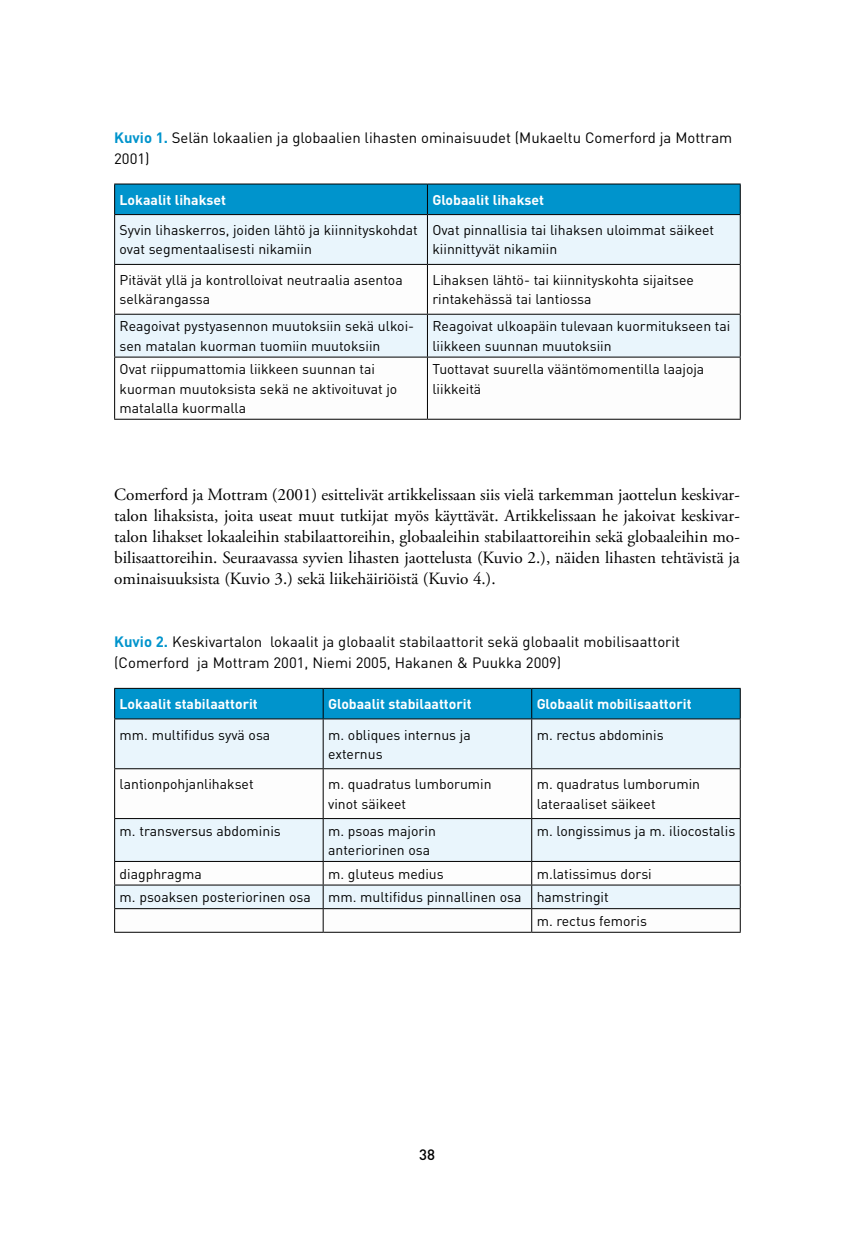
<style>
.page{position:relative;width:859px;height:1241px;background:#fff}
.page>*{position:absolute;margin:0;border:0;box-sizing:border-box;transform-origin:0 0}
.t1{font:17.15px/21px "Adobe Garamond Pro";color:#000;text-align:justify}
.t2{font:14.88px/21px "DINOT";color:#000}
.t3{font:500 14.88px "DINOT";color:#000}
.t4{font:14px/19.2px "DINOT";color:#000}
.t5{font:700 14px "DINOT";color:#fff}
.s1{font-weight:700;color:#0094cc}
</style>
<div class="page">
<div style="left:115px;top:184px;width:624px;height:30px;background:#0094cc"></div>
<div style="left:115px;top:215px;width:624px;height:49px;background:#e9f5fc"></div>
<svg style="left:115px;top:265px;width:624px;height:154px"></svg>
<hr style="left:114px;top:183px;width:313px;height:1px;background:#000">
<hr style="left:114px;top:184px;width:1px;height:30px;background:#000">
<hr style="left:427px;top:183px;width:313px;height:1px;background:#000">
<hr style="left:427px;top:184px;width:1px;height:30px;background:#000">
<hr style="left:739px;top:184px;width:1px;height:30px;background:#000">
<hr style="left:114px;top:214px;width:313px;height:1px;background:#000">
<hr style="left:114px;top:215px;width:1px;height:49px;background:#000">
<hr style="left:427px;top:214px;width:313px;height:1px;background:#000">
<hr style="left:427px;top:215px;width:1px;height:49px;background:#000">
<hr style="left:739px;top:215px;width:1px;height:49px;background:#000">
<hr style="left:114px;top:264px;width:313px;height:1px;background:#000">
<hr style="left:114px;top:265px;width:1px;height:49px;background:#000">
<hr style="left:427px;top:264px;width:313px;height:1px;background:#000">
<hr style="left:427px;top:265px;width:1px;height:49px;background:#000">
<hr style="left:739px;top:265px;width:1px;height:49px;background:#000">
<hr style="left:114px;top:314px;width:313px;height:1px;background:#000">
<hr style="left:114px;top:314px;width:1px;height:42px;background:#000">
<hr style="left:427px;top:314px;width:313px;height:1px;background:#000">
<hr style="left:427px;top:314px;width:1px;height:42px;background:#000">
<hr style="left:739px;top:314px;width:1px;height:42px;background:#000">
<hr style="left:114px;top:356px;width:313px;height:1px;background:#000">
<hr style="left:114px;top:357px;width:1px;height:62px;background:#000">
<hr style="left:427px;top:356px;width:313px;height:1px;background:#000">
<hr style="left:427px;top:357px;width:1px;height:62px;background:#000">
<hr style="left:739px;top:357px;width:1px;height:62px;background:#000">
<hr style="left:114px;top:419px;width:313px;height:1px;background:#000">
<hr style="left:427px;top:419px;width:313px;height:1px;background:#000">
<div style="left:115px;top:688px;width:624px;height:30px;background:#0094cc"></div>
<div style="left:115px;top:719px;width:624px;height:49px;background:#e9f5fc"></div>
<svg style="left:115px;top:769px;width:624px;height:162px"></svg>
<hr style="left:114px;top:687px;width:209px;height:1px;background:#000">
<hr style="left:114px;top:688px;width:1px;height:30px;background:#000">
<hr style="left:323px;top:687px;width:208px;height:1px;background:#000">
<hr style="left:322px;top:688px;width:1px;height:30px;background:#000">
<hr style="left:531px;top:687px;width:209px;height:1px;background:#000">
<hr style="left:531px;top:688px;width:1px;height:30px;background:#000">
<hr style="left:739px;top:688px;width:1px;height:30px;background:#000">
<hr style="left:114px;top:718px;width:209px;height:1px;background:#000">
<hr style="left:114px;top:719px;width:1px;height:49px;background:#000">
<hr style="left:323px;top:718px;width:208px;height:1px;background:#000">
<hr style="left:322px;top:719px;width:1px;height:49px;background:#000">
<hr style="left:531px;top:718px;width:209px;height:1px;background:#000">
<hr style="left:531px;top:719px;width:1px;height:49px;background:#000">
<hr style="left:739px;top:719px;width:1px;height:49px;background:#000">
<hr style="left:114px;top:768px;width:209px;height:1px;background:#000">
<hr style="left:114px;top:769px;width:1px;height:49px;background:#000">
<hr style="left:323px;top:768px;width:208px;height:1px;background:#000">
<hr style="left:322px;top:769px;width:1px;height:49px;background:#000">
<hr style="left:531px;top:768px;width:209px;height:1px;background:#000">
<hr style="left:531px;top:769px;width:1px;height:49px;background:#000">
<hr style="left:739px;top:769px;width:1px;height:49px;background:#000">
<hr style="left:114px;top:818px;width:209px;height:1px;background:#000">
<hr style="left:114px;top:818px;width:1px;height:42px;background:#000">
<hr style="left:323px;top:818px;width:208px;height:1px;background:#000">
<hr style="left:322px;top:818px;width:1px;height:42px;background:#000">
<hr style="left:531px;top:818px;width:209px;height:1px;background:#000">
<hr style="left:531px;top:818px;width:1px;height:42px;background:#000">
<hr style="left:739px;top:818px;width:1px;height:42px;background:#000">
<hr style="left:114px;top:860px;width:209px;height:1px;background:#000">
<hr style="left:323px;top:860px;width:208px;height:1px;background:#000">
<hr style="left:531px;top:860px;width:209px;height:1px;background:#000">
<hr style="left:114px;top:884px;width:209px;height:1px;background:#000">
<hr style="left:323px;top:884px;width:208px;height:1px;background:#000">
<hr style="left:531px;top:884px;width:209px;height:1px;background:#000">
<hr style="left:114px;top:908px;width:209px;height:1px;background:#000">
<svg style="left:114px;top:861px;width:1px;height:70px"></svg>
<hr style="left:323px;top:908px;width:208px;height:1px;background:#000">
<svg style="left:322px;top:861px;width:1px;height:70px"></svg>
<hr style="left:531px;top:908px;width:209px;height:1px;background:#000">
<svg style="left:531px;top:861px;width:1px;height:70px"></svg>
<svg style="left:739px;top:861px;width:1px;height:70px"></svg>
<hr style="left:114px;top:931px;width:209px;height:1px;background:#000">
<hr style="left:323px;top:931px;width:208px;height:1px;background:#000">
<hr style="left:531px;top:931px;width:209px;height:1px;background:#000">
<p class="t2" style="left:114px;top:126px;width:619px"><span class="s1">Kuvio 1.</span> Selän lokaalien ja globaalien lihasten ominaisuudet (Mukaeltu Comerford ja Mottram<br>2001)</p>
<p class="t5" style="left:119px;top:190px;width:108px">Lokaalit lihakset</p>
<p class="t5" style="left:432px;top:190px;width:113px">Globaalit lihakset</p>
<p class="t4" style="left:119px;top:220px;width:299px">Syvin lihaskerros, joiden lähtö ja kiinnityskohdat ovat segmentaalisesti nikamiin</p>
<p class="t4" style="left:432px;top:220px;width:283px">Ovat pinnallisia tai lihaksen uloimmat säikeet kiinnittyvät nikamiin</p>
<p class="t4" style="left:119px;top:270px;width:284px">Pitävät yllä ja kontrolloivat neutraalia asentoa selkärangassa</p>
<p class="t4" style="left:432px;top:270px;width:263px">Lihaksen lähtö- tai kiinnityskohta sijaitsee rintakehässä tai lantiossa</p>
<p class="t4" style="left:119px;top:316px;width:296px">Reagoivat pystyasennon muutoksiin sekä ulkoi&shy;sen matalan kuorman tuomiin muutoksiin</p>
<p class="t4" style="left:432px;top:316px;width:299px">Reagoivat ulkoapäin tulevaan kuormitukseen tai liikkeen suunnan muutoksiin</p>
<p class="t4" style="left:119px;top:359px;width:279px">Ovat riippumattomia liikkeen suunnan tai kuorman muutoksista sekä ne aktivoituvat jo matalalla kuormalla</p>
<p class="t4" style="left:432px;top:359px;width:273px">Tuottavat suurella vääntömomentilla laajoja liikkeitä</p>
<p class="t1" style="left:114px;top:484px;width:627px">Comerford ja Mottram (2001) esittelivät artikkelissaan siis vielä tarkemman jaottelun keskivar&shy;talon lihaksista, joita useat muut tutkijat myös käyttävät. Artikkelissaan he jakoivat keskivar&shy;talon lihakset lokaaleihin stabilaattoreihin, globaaleihin stabilaattoreihin sekä globaaleihin mo&shy;bilisaattoreihin. Seuraavassa syvien lihasten jaottelusta (Kuvio 2.), näiden lihasten tehtävistä ja ominaisuuksista (Kuvio 3.) sekä liikehäiriöistä (Kuvio 4.).</p>
<p class="t2" style="left:114px;top:630px;width:567px"><span class="s1">Kuvio 2.</span> Keskivartalon lokaalit ja globaalit stabilaattorit sekä globaalit mobilisaattorit (Comerford ja Mottram 2001, Niemi 2005, Hakanen &amp; Puukka 2009)</p>
<p class="t5" style="left:119px;top:694px;width:140px">Lokaalit stabilaattorit</p>
<p class="t5" style="left:328px;top:694px;width:145px">Globaalit stabilaattorit</p>
<p class="t5" style="left:536px;top:694px;width:156px">Globaalit mobilisaattorit</p>
<p class="t4" style="left:119px;top:724px;width:152px">mm. multifidus syvä osa</p>
<p class="t4" style="left:328px;top:724px;width:144px">m. obliques internus ja externus</p>
<p class="t4" style="left:536px;top:724px;width:128px">m. rectus abdominis</p>
<p class="t4" style="left:119px;top:774px;width:136px">lantionpohjanlihakset</p>
<p class="t4" style="left:328px;top:774px;width:165px">m. quadratus lumborumin vinot säikeet</p>
<p class="t4" style="left:536px;top:774px;width:165px">m. quadratus lumborumin lateraaliset säikeet</p>
<p class="t4" style="left:119px;top:820px;width:163px">m. transversus abdominis</p>
<p class="t4" style="left:328px;top:820px;width:109px">m. psoas majorin anteriorinen osa</p>
<p class="t4" style="left:536px;top:820px;width:200px">m. longissimus ja m. iliocostalis</p>
<p class="t4" style="left:119px;top:863px;width:84px">diagphragma</p>
<p class="t4" style="left:328px;top:863px;width:117px">m. gluteus medius</p>
<p class="t4" style="left:536px;top:863px;width:117px">m.latissimus dorsi</p>
<p class="t4" style="left:119px;top:886px;width:490px">m. psoaksen posteriorinen osa mm. multifidus pinnallinen osa hamstringit</p>
<p class="t4" style="left:536px;top:910px;width:112px">m. rectus femoris</p>
<p class="t3" style="left:419px;top:1144px;width:17px">38</p>
</div>
